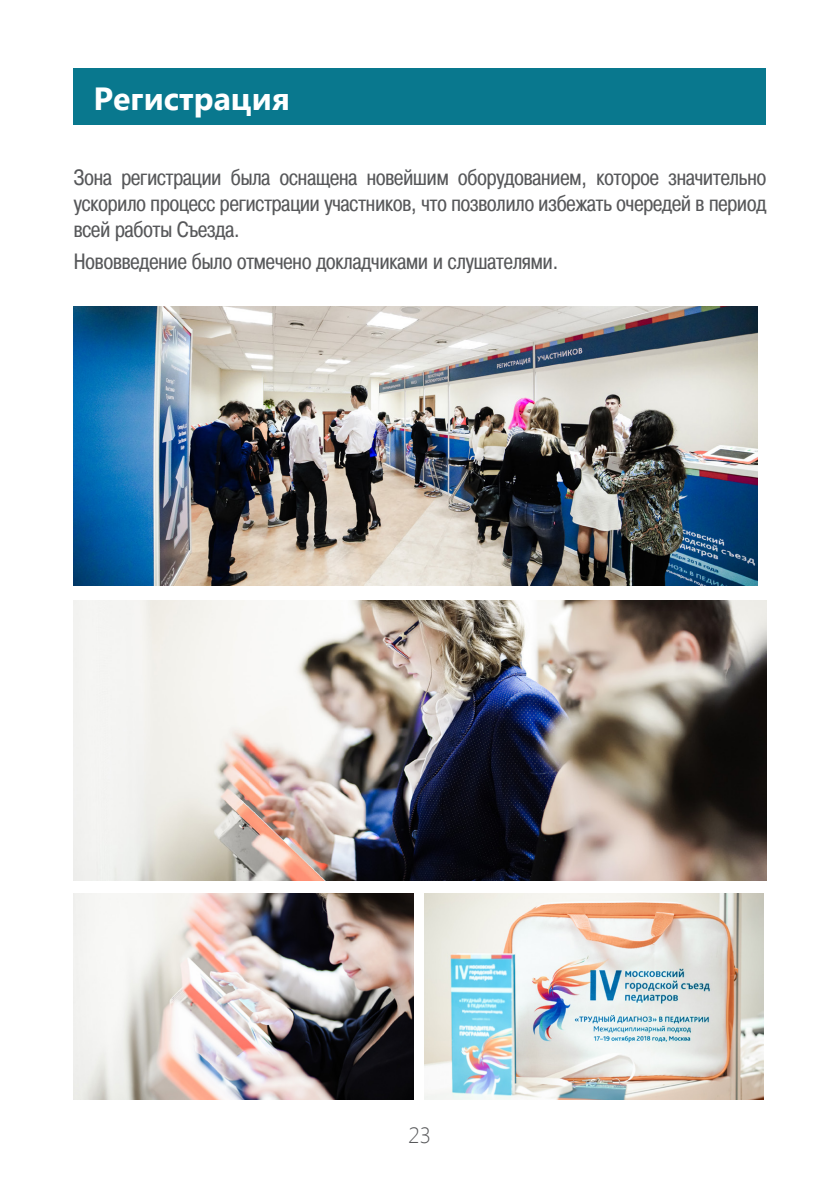
<style>
.page{position:relative;width:840px;height:1191px;background:#fff}
.page>*{position:absolute;margin:0;border:0;box-sizing:border-box;transform-origin:0 0}
.t1{font:700 32px "Segoe UI";color:#fff}
.t2{font:22px/26.4px "Pragmatica Cond C";color:#57585a;text-align:justify}
.t3{font:300 22px "Segoe UI";color:#57585a}
</style>
<div class="page">
<div style="left:74px;top:68px;width:691px;height:57px;background:#09788e"></div>
<img style="left:74px;top:600px;width:691px;height:280px">
<img style="left:74px;top:893px;width:339px;height:206px">
<img style="left:74px;top:306px;width:683px;height:279px">
<img style="left:424px;top:893px;width:339px;height:206px">
<h1 class="t1" style="left:94px;top:76px;width:198px">Регистрация</h1>
<p class="t2" style="left:74px;top:164px;width:693px">Зона регистрации была оснащена новейшим оборудованием, которое значительно ускорило процесс регистрации участников, что позволило избежать очередей в период всей работы Съезда.</p>
<p class="t2" style="left:74px;top:249px;width:485px">Нововведение было отмечено докладчиками и слушателями.</p>
<p class="t3" style="left:408px;top:1120px;width:24px">23</p>
</div>
